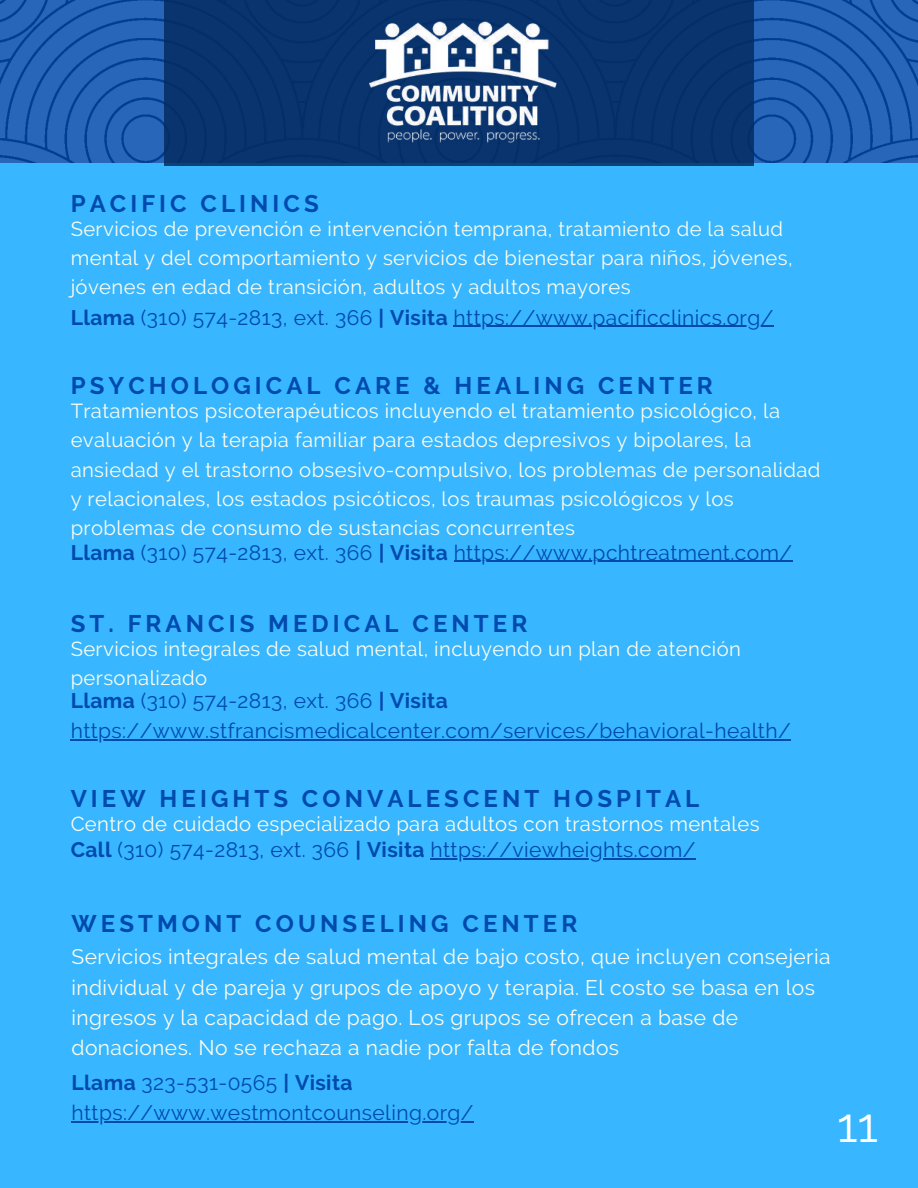
<style>
.page{position:relative;width:918px;height:1188px;background:#fff}
.page>*{position:absolute;margin:0;border:0;box-sizing:border-box;transform-origin:0 0}
.t1{font:48px "Raleway";color:#fff}
.t2{font:700 24px "Raleway";letter-spacing:.17em;color:#004aad}
.t3{font:21px/30.3px "Raleway";letter-spacing:.02em;color:#004aad}
.t4{font:21px/30.3px "Raleway";letter-spacing:.02em;color:#fcfced}
.t5{font:20.25px/29.2px "Raleway";letter-spacing:.02em;color:#fcfced}
.s1{font-weight:700}
</style>
<div class="page">
<img style="left:0;top:0;width:918px;height:163px">
<div style="left:0;top:163px;width:918px;height:1025px;background:#38b6ff"></div>
<div style="left:164px;top:0;width:589px;height:165px;background:#09346e"></div>
<img style="left:369px;top:20px;width:188px;height:124px">
<hr style="left:454px;top:561px;width:338px;height:1px;background:#004aad">
<hr style="left:71px;top:739px;width:720px;height:1px;background:#004aad">
<hr style="left:454px;top:326px;width:320px;height:1px;background:#004aad">
<hr style="left:430px;top:858px;width:266px;height:1px;background:#004aad">
<hr style="left:72px;top:1121px;width:402px;height:2px;background:#004aad">
<p class="t2" style="left:71px;top:189px;width:250px">PACIFIC CLINICS</p>
<p class="t5" style="left:71px;top:214px;width:723px">Servicios de prevención e intervención temprana, tratamiento de la salud mental y del comportamiento y servicios de bienestar para niños, jóvenes, jóvenes en edad de transición, adultos y adultos mayores</p>
<p class="t3" style="left:71px;top:302px;width:704px"><span class="s1">Llama</span> (310) 574-2813, ext. 366 <span class="s1">| Visita</span> https://www.pacificclinics.org/</p>
<p class="t2" style="left:71px;top:372px;width:644px">PSYCHOLOGICAL CARE &amp; HEALING CENTER</p>
<p class="t5" style="left:71px;top:396px;width:751px">Tratamientos psicoterapéuticos incluyendo el tratamiento psicológico, la evaluación y la terapia familiar para estados depresivos y bipolares, la ansiedad y el trastorno obsesivo-compulsivo, los problemas de personalidad y relacionales, los estados psicóticos, los traumas psicológicos y los problemas de consumo de sustancias concurrentes</p>
<p class="t3" style="left:71px;top:537px;width:723px"><span class="s1">Llama</span> (310) 574-2813, ext. 366 <span class="s1">| Visita</span> https://www.pchtreatment.com/</p>
<p class="t2" style="left:71px;top:609px;width:458px">ST. FRANCIS MEDICAL CENTER</p>
<p class="t5" style="left:71px;top:634px;width:672px">Servicios integrales de salud mental, incluyendo un plan de atención personalizado</p>
<p class="t3" style="left:71px;top:685px;width:722px"><span class="s1">Llama</span> (310) 574-2813, ext. 366 <span class="s1">| Visita </span>https://www.stfrancismedicalcenter.com/services/behavioral-health/</p>
<p class="t2" style="left:71px;top:785px;width:630px">VIEW HEIGHTS CONVALESCENT HOSPITAL</p>
<p class="t5" style="left:71px;top:810px;width:690px">Centro de cuidado especializado para adultos con trastornos mentales</p>
<p class="t3" style="left:71px;top:834px;width:626px"><span class="s1">Call</span> (310) 574-2813, ext. 366 <span class="s1">| Visita</span> https://viewheights.com/</p>
<p class="t2" style="left:72px;top:910px;width:507px">WESTMONT COUNSELING CENTER</p>
<p class="t4" style="left:72px;top:942px;width:760px">Servicios integrales de salud mental de bajo costo, que incluyen consejeria individual y de pareja y grupos de apoyo y terapia. El costo se basa en los ingresos y la capacidad de pago. Los grupos se ofrecen a base de donaciones. No se rechaza a nadie por falta de fondos</p>
<p class="t3" style="left:72px;top:1067px;width:404px"><span class="s1">Llama</span> 323-531-0565 <span class="s1">| Visita </span>https://www.westmontcounseling.org/</p>
<h1 class="t1" style="left:837px;top:1097px;width:43px">11</h1>
</div>
